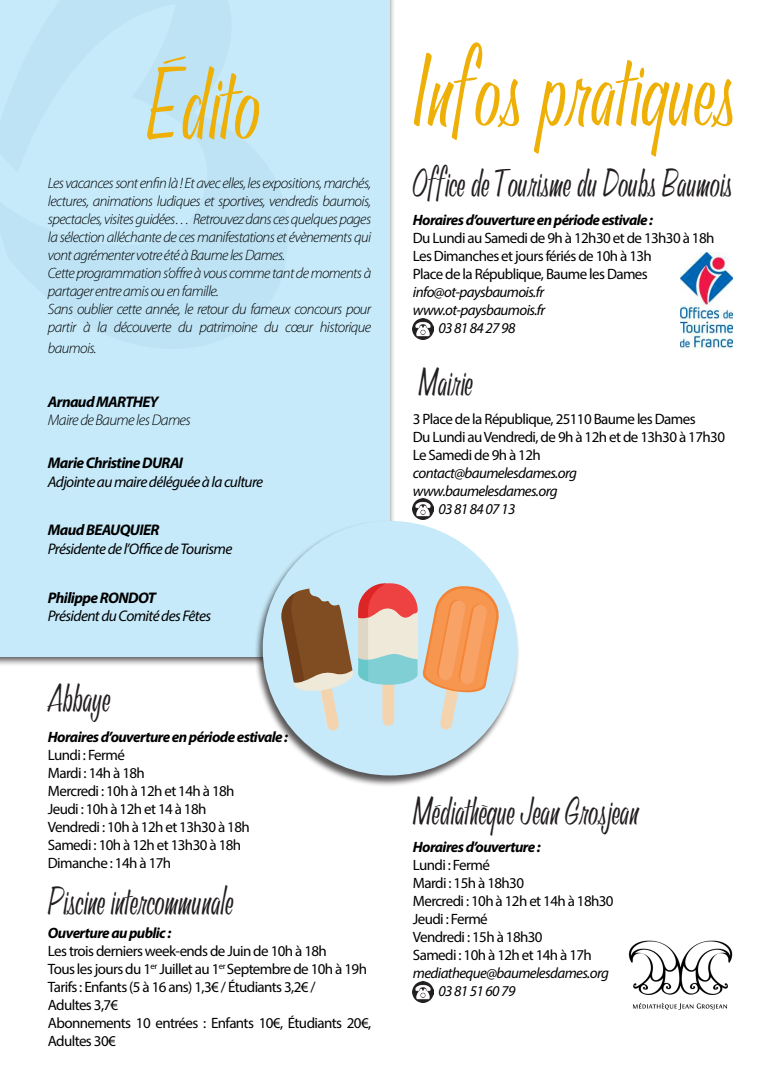
<style>
.page{position:relative;width:780px;height:1088px;background:#fff}
.page>*{position:absolute;margin:0;border:0;box-sizing:border-box;transform-origin:0 0}
.t1{font:103.12px "Tiki Holiday";color:#eeb006}
.t2{font:39.38px "Tiki Holiday";color:#231f20}
.t3{font:italic 15.38px "Myriad Pro";letter-spacing:-.04em;color:#000}
.t4{font:italic 700 15.38px "Myriad Pro";letter-spacing:-.04em;color:#000}
.t5{font:italic 300 15.38px "Myriad Pro";letter-spacing:-.04em;color:#000}
.t6{font:15px/18px "Myriad Pro";letter-spacing:-.04em;color:#000}
.t7{font:italic 300 15px/18px "Myriad Pro";letter-spacing:-.04em;color:#000}
.t8{font:italic 15px/18px "Myriad Pro";letter-spacing:-.04em;color:#000;text-align:center}
.t9{font:italic 700 15px "Myriad Pro";letter-spacing:-.04em;color:#000}
</style>
<div class="page">
<img style="left:628px;top:940px;width:105px;height:70px">
<div style="left:0;top:0;width:390px;height:657px;background:#c6eafa"></div>
<div style="left:254px;top:520px;width:266px;height:267px;background:#231f20;opacity:.75"></div>
<div style="left:263px;top:521px;width:254px;height:254px;background:#c6eafa;border-radius:50%"></div>
<svg style="left:281px;top:583px;width:217px;height:147px"></svg>
<img style="left:413px;top:318px;width:20px;height:21px">
<img style="left:413px;top:981px;width:20px;height:21px">
<img style="left:413px;top:498px;width:20px;height:21px">
<img style="left:680px;top:252px;width:52px;height:97px">
<h1 class="t1" style="left:147px;top:52px;width:115px">Édito</h1>
<p class="t7" style="left:48px;top:174px;width:325px">Les vacances sont enfin là ! Et avec elles, les expositions, marchés, lectures, animations ludiques et sportives, vendredis baumois, spectacles, visites guidées… Retrouvez dans ces quelques pages la sélection alléchante de ces manifestations et évènements qui vont agrémenter votre été à Baume les Dames.<br>Cette programmation s’offre à vous comme tant de moments à partager entre amis ou en famille.<br>Sans oublier cette année, le retour du fameux concours pour partir à la découverte du patrimoine du cœur historique</p>
<p class="t7" style="left:48px;top:339px;width:50px">baumois.</p>
<p class="t4" style="left:48px;top:392px;width:112px">Arnaud MARTHEY</p>
<p class="t5" style="left:48px;top:412px;width:144px">Maire de Baume les Dames</p>
<p class="t4" style="left:48px;top:453px;width:137px">Marie Christine DURAI</p>
<p class="t3" style="left:48px;top:472px;width:217px">Adjointe au maire déléguée à la culture</p>
<p class="t4" style="left:48px;top:520px;width:113px">Maud BEAUQUIER</p>
<p class="t3" style="left:48px;top:539px;width:186px">Présidente de l’Office de Tourisme</p>
<p class="t4" style="left:48px;top:587px;width:109px">Philippe RONDOT</p>
<p class="t3" style="left:48px;top:606px;width:165px">Président du Comité des Fêtes</p>
<h2 class="t2" style="left:48px;top:678px;width:64px">Abbaye</h2>
<p class="t9" style="left:48px;top:727px;width:242px">Horaires d’ouverture en période estivale :</p>
<p class="t6" style="left:48px;top:745px;width:203px">Lundi : Fermé<br>Mardi : 14h à 18h<br>Mercredi : 10h à 12h et 14h à 18h<br>Jeudi : 10h à 12h et 14 à 18h<br>Vendredi : 10h à 12h et 13h30 à 18h<br>Samedi : 10h à 12h et 13h30 à 18h<br>Dimanche : 14h à 17h</p>
<h2 class="t2" style="left:48px;top:881px;width:187px">Piscine intercommunale</h2>
<p class="t9" style="left:48px;top:923px;width:125px">Ouverture au public :</p>
<p class="t6" style="left:48px;top:941px;width:325px">Les trois derniers week-ends de Juin de 10h à 18h<br>Tous les jours du 1<sup>er</sup> Juillet au 1<sup>er</sup> Septembre de 10h à 19h Tarifs : Enfants (5 à 16 ans) 1,3€ / Étudiants 3,2€ /<br>Adultes 3,7€<br>Abonnements 10 entrées : Enfants 10€, Étudiants 20€, Adultes 30€</p>
<h1 class="t1" style="left:413px;top:39px;width:325px">Infos pratiques</h1>
<h2 class="t2" style="left:413px;top:163px;width:321px">Office de Tourisme du Doubs Baumois</h2>
<p class="t9" style="left:413px;top:210px;width:242px">Horaires d’ouverture en période estivale :</p>
<p class="t6" style="left:413px;top:228px;width:303px">Du Lundi au Samedi de 9h à 12h30 et de 13h30 à 18h<br>Les Dimanches et jours fériés de 10h à 13h<br>Place de la République, Baume les Dames</p>
<p class="t8" style="left:413px;top:282px;width:134px">info@ot-paysbaumois.fr www.ot-paysbaumois.fr<br>03 81 84 27 98</p>
<h2 class="t2" style="left:418px;top:362px;width:56px">Mairie</h2>
<p class="t6" style="left:413px;top:410px;width:313px">3 Place de la République, 25110 Baume les Dames<br>Du Lundi au Vendredi, de 9h à 12h et de 13h30 à 17h30<br>Le Samedi de 9h à 12h</p>
<p class="t8" style="left:413px;top:464px;width:166px">contact@baumelesdames.org</p>
<p class="t8" style="left:413px;top:482px;width:146px">www.baumelesdames.org</p>
<p class="t8" style="left:438px;top:500px;width:78px">03 81 84 07 13</p>
<h2 class="t2" style="left:413px;top:790px;width:227px">Médiathèque Jean Grosjean</h2>
<p class="t9" style="left:413px;top:837px;width:129px">Horaires d’ouverture :</p>
<p class="t6" style="left:413px;top:856px;width:202px">Lundi : Fermé<br>Mardi : 15h à 18h30<br>Mercredi : 10h à 12h et 14h à 18h30<br>Jeudi : Fermé<br>Vendredi : 15h à 18h30<br>Samedi : 10h à 12h et 14h à 17h</p>
<p class="t8" style="left:438px;top:964px;width:172px;text-align:left;text-indent:-26px">mediatheque@baumelesdames.org<br>03 81 51 60 79</p>
</div>
